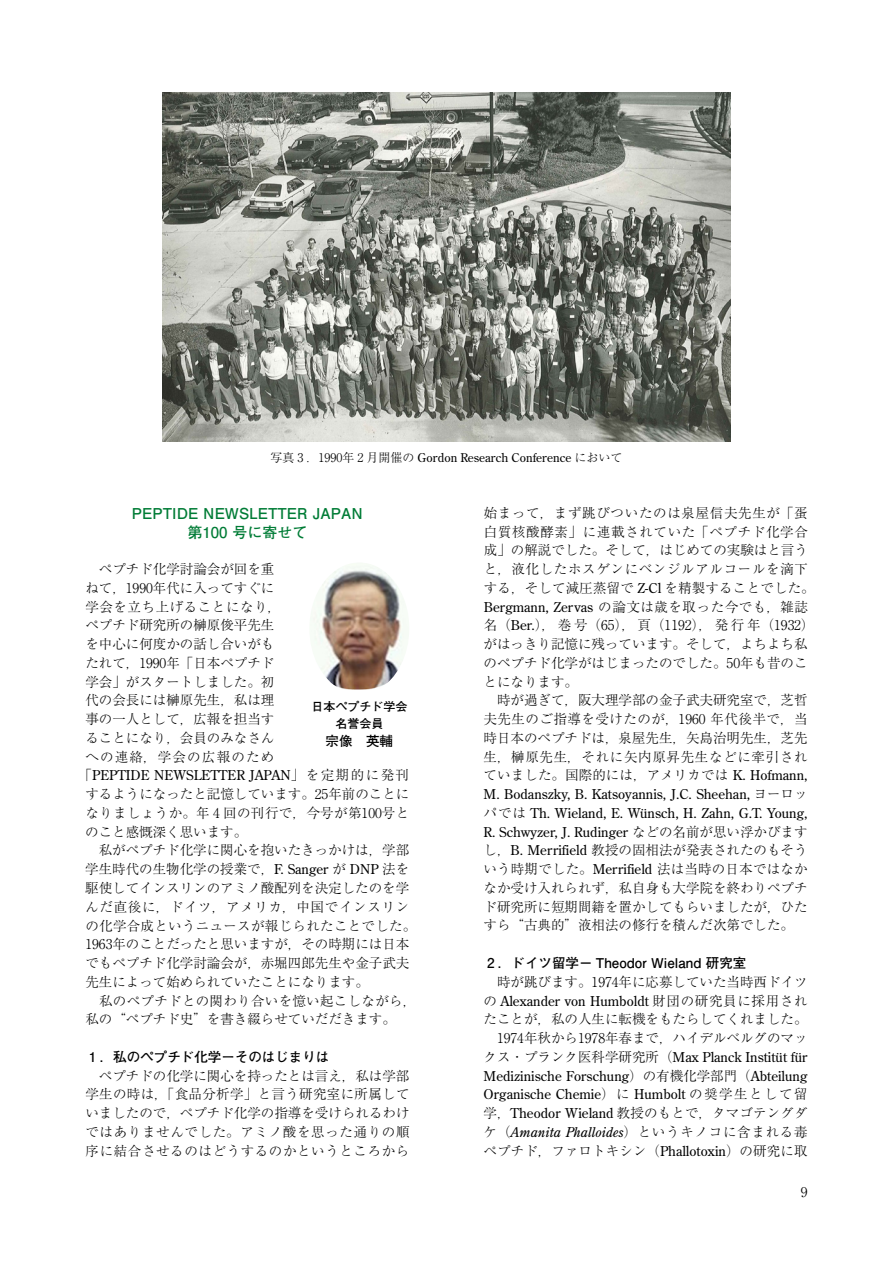
<style>
.page{position:relative;width:893px;height:1263px;background:#fff}
.page>*{position:absolute;margin:0;border:0;box-sizing:border-box;transform-origin:0 0}
.t1{font:700 15px/18.8px "Futo Go B101 Pro";color:#007c36;text-align:center}
.t2{font:300 13.5px/18.8px "Ryumin Pro";color:#000;text-align:justify}
.t3{font:13.5px/18.8px "Century Old Style Std";color:#000;text-align:justify}
.t4{font:300 13.5px/18.8px "Ryumin Pro";letter-spacing:.05em;color:#000}
.t5{font:700 13.5px "Futo Go B101 Pro";color:#000}
.t6{font:300 13.5px/18.8px "Ryumin Pro";letter-spacing:.025em;color:#000}
.t7{font:italic 13.5px "Century Old Style Std";color:#000}
.t8{font:12px "Century Old Style Std";color:#000}
.t9{font:700 12px/16.4px "Futo Go B101 Pro";color:#000;text-align:center}
.s1{font-family:"Ryumin Pro";font-weight:300}
.s2{font-family:"Century Old Style Std";font-weight:400}
.s3{font-family:"Ryumin Pro";font-weight:300;font-style:normal}
</style>
<div class="page">
<img style="left:163px;top:92px;width:567px;height:350px">
<img style="left:313px;top:563px;width:91px;height:126px">
<p class="t8" style="left:271px;top:450px;width:353px"><span class="s1">写真 3 ．1990年 2 月開催の</span> Gordon Research Conference <span class="s1">において</span></p>
<p class="t1" style="left:132px;top:502px;width:232px">PEPTIDE NEWSLETTER JAPAN第100 号に寄せて</p>
<p class="t2" style="left:85px;top:559px;width:197px;text-align:center">ペプチド化学討論会が回を重<br>ねて，1990年代に入ってすぐに学会を立ち上げることになり，ペプチド研究所の榊原俊平先生を中心に何度かの話し合いがもたれて，1990年「日本ペプチド学会」がスタートしました。初代の会長には榊原先生，私は理事の一人として，広報を担当することになり，会員のみなさんへの連絡，学会の広報のため</p>
<p class="t3" style="left:79px;top:766px;width:332px"><span class="s1">「</span>PEPTIDE NEWSLETTER JAPAN<span class="s1">」を定期的に発刊</span></p>
<p class="t2" style="left:85px;top:784px;width:326px">するようになったと記憶しています。25年前のことになりましょうか。年 4 回の刊行で，今号が第100号とのこと感慨深く思います。</p>
<p class="t2" style="left:85px;top:840px;width:332px;text-align:left;text-indent:14px">私がペプチド化学に関心を抱いたきっかけは，学部学生時代の生物化学の授業で，<span class="s2">F. Sanger</span> が <span class="s2">DNP</span> 法を駆使してインスリンのアミノ酸配列を決定したのを学んだ直後に，ドイツ，アメリカ，中国でインスリンの化学合成というニュースが報じられたことでした。<br>1963年のことだったと思いますが，その時期には日本でもペプチド化学討論会が，赤堀四郎先生や金子武夫先生によって始められていたことになります。</p>
<p class="t6" style="left:85px;top:990px;width:332px;text-indent:14px">私のペプチドとの関わり合いを憶い起こしながら，私の“ペプチド史”を書き綴らせていだだきます。</p>
<p class="t5" style="left:89px;top:1046px;width:242px">1 . 私のペプチド化学ーそのはじまりは</p>
<p class="t2" style="left:85px;top:1065px;width:326px;text-indent:14px">ペプチドの化学に関心を持ったとは言え，私は学部学生の時は，「食品分析学」と言う研究室に所属していましたので，ペプチド化学の指導を受けられるわけではありませんでした。アミノ酸を思った通りの順序に結合させるのはどうするのかというところから</p>
<p class="t9" style="left:311px;top:697px;width:98px">日本ペプチド学会名誉会員</p>
<p class="t5" style="left:326px;top:730px;width:69px">宗像　英輔</p>
<p class="t4" style="left:484px;top:502px;width:332px">始まって，まず跳びついたのは泉屋信夫先生が「蛋白質核酸酵素」に連載されていた「ペプチド化学合成」の解説でした。そして，はじめての実験はと言うと，液化したホスゲンにベンジルアルコールを滴下する，そして減圧蒸留で <span class="s2">Z-Cl</span> を精製することでした。</p>
<p class="t3" style="left:484px;top:597px;width:326px">Bergmann, Zervas <span class="s1">の論文は歳を取った今でも，雑誌</span></p>
<p class="t2" style="left:484px;top:615px;width:332px;text-align:left">名（<span class="s2">Ber.</span>），巻号（65），頁（1192），発行年（1932）がはっきり記憶に残っています。そして，よちよち私のペプチド化学がはじまったのでした。50年も昔のことになります。</p>
<p class="t2" style="left:484px;top:690px;width:326px;text-indent:14px">時が過ぎて，阪大理学部の金子武夫研究室で，芝哲夫先生のご指導を受けたのが，1960 年代後半で，当時日本のペプチドは，泉屋先生，矢島治明先生，芝先生，榊原先生，それに矢内原昇先生などに牽引されていました。国際的には，アメリカでは <span class="s2">K. Hofmann,</span></p>
<p class="t3" style="left:483px;top:785px;width:326px">M. Bodanszky, B. Katsoyannis, J.C. Sheehan, <span class="s1">ヨーロッパでは</span> Th. Wieland, E. Wünsch, H. Zahn, G.T. Young, R. Schwyzer, J. Rudinger <span class="s1">などの名前が思い浮かびます</span></p>
<p class="t2" style="left:483px;top:840px;width:326px">し，<span class="s2">B. Merrifield</span> 教授の固相法が発表されたのもそういう時期でした。<span class="s2">Merrifield</span> 法は当時の日本ではなかなか受け入れられず，私自身も大学院を終わりペプチド研究所に短期間籍を置かしてもらいましたが，ひたすら“古典的”液相法の修行を積んだ次第でした。</p>
<p class="t5" style="left:487px;top:952px;width:261px">2 . ドイツ留学－ Theodor Wieland 研究室</p>
<p class="t2" style="left:497px;top:971px;width:312px">時が跳びます。1974年に応募していた当時西ドイツ</p>
<p class="t3" style="left:484px;top:991px;width:325px"><span class="s1">の</span> Alexander von Humboldt <span class="s1">財団の研究員に採用され</span></p>
<p class="t2" style="left:484px;top:1009px;width:325px;text-align:right">たことが，私の人生に転機をもたらしてくれました。<br>1974年秋から1978年春まで，ハイデルベルグのマッ</p>
<p class="t3" style="left:484px;top:1047px;width:326px"><span class="s1">クス・プランク医科学研究所（</span>Max Planck Institüt für Medizinische Forschung<span class="s1">）の有機化学部門（</span>Abteilung Organische Chemie<span class="s1">）に</span> Humbolt <span class="s1">の奨学生として留</span></p>
<p class="t2" style="left:484px;top:1102px;width:326px">学，<span class="s2">Theodor Wieland</span> 教授のもとで，タマゴテングダ</p>
<p class="t7" style="left:484px;top:1123px;width:325px"><span class="s3">ケ（</span>Amanita Phalloides<span class="s3">）というキノコに含まれる毒</span></p>
<p class="t2" style="left:484px;top:1140px;width:325px">ペプチド，ファロトキシン（<span class="s2">Phallotoxin</span>）の研究に取</p>
<p class="t2" style="left:801px;top:1182px;width:8px">9</p>
</div>
